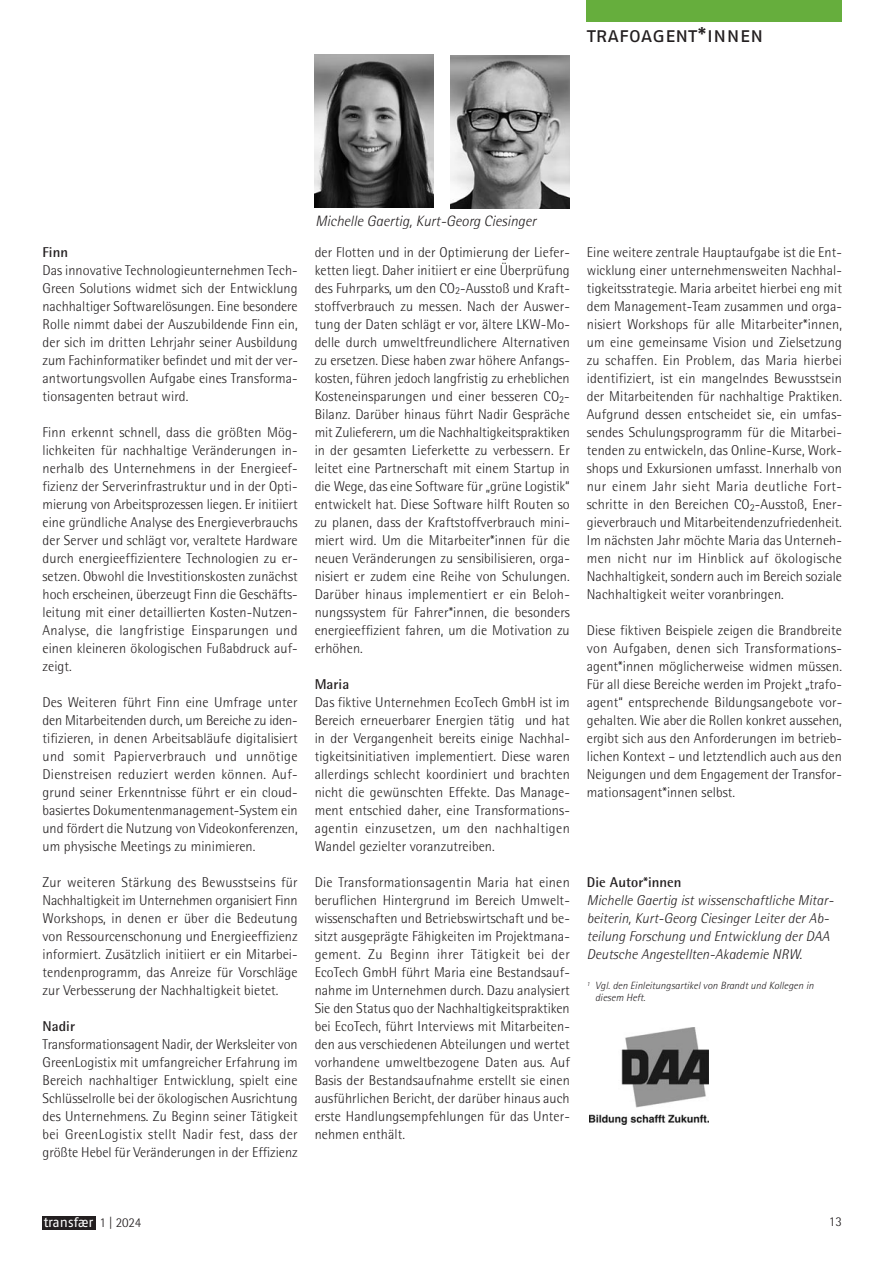
<style>
.page{position:relative;width:893px;height:1263px;background:#fff}
.page>*{position:absolute;margin:0;border:0;box-sizing:border-box;transform-origin:0 0}
.t1{font:21px "Fago No Regular Caps";letter-spacing:-.015em;color:#231f20}
.t2{font:italic 300 15px "Rotis Semi Sans";color:#231f20}
.t3{font:300 14.25px/18px "Rotis Semi Sans";letter-spacing:.005em;color:#231f20;text-align:justify}
.t4{font:italic 300 14.25px/18px "Rotis Semi Sans";letter-spacing:.005em;color:#231f20}
.t5{font:700 14.25px "Rotis Semi Sans";letter-spacing:.005em;color:#231f20}
.t6{font:13.5px "Fago No";color:#fff}
.t7{font:300 13.5px "Rotis Semi Sans";color:#231f20}
.t8{font:italic 300 10.5px/12px "Rotis Semi Sans";letter-spacing:.005em;color:#231f20}
.s1{font-family:"Rotis Semi Sans";font-weight:300;color:#231f20}
</style>
<div class="page">
<div style="left:43px;top:1216px;width:53px;height:13px;background:#231f20"></div>
<div style="left:587px;top:0;width:255px;height:21px;background:#66ae3d"></div>
<img style="left:315px;top:55px;width:119px;height:153px">
<img style="left:451px;top:55px;width:119px;height:153px">
<img style="left:589px;top:1027px;width:119px;height:97px">
<h1 class="t1" style="left:587px;top:23px;width:178px">trafoagent*innen</h1>
<p class="t5" style="left:43px;top:243px;width:27px">Finn</p>
<p class="t3" style="left:43px;top:261px;width:257px">Das innovative Technologieunternehmen Tech-Green Solutions widmet sich der Entwicklung nachhaltiger Softwarelösungen. Eine besondere Rolle nimmt dabei der Auszubildende Finn ein, der sich im dritten Lehrjahr seiner Ausbildung zum Fachinformatiker befindet und mit der ver&shy;antwortungsvollen Aufgabe eines Transforma&shy;tionsagenten betraut wird.</p>
<p class="t3" style="left:43px;top:423px;width:257px">Finn erkennt schnell, dass die größten Mög&shy;lichkeiten für nachhaltige Veränderungen in&shy;nerhalb des Unternehmens in der Energieef&shy;fizienz der Serverinfrastruktur und in der Opti&shy;mierung von Arbeitsprozessen liegen. Er initiiert eine gründliche Analyse des Energieverbrauchs der Server und schlägt vor, veraltete Hardware durch energieeffizientere Technologien zu er&shy;setzen. Obwohl die Investitionskosten zunächst hoch erscheinen, überzeugt Finn die Geschäfts&shy;leitung mit einer detaillierten Kosten-Nutzen-Analyse, die langfristige Einsparungen und einen kleineren ökologischen Fußabdruck auf&shy;zeigt.</p>
<p class="t3" style="left:43px;top:693px;width:257px">Des Weiteren führt Finn eine Umfrage unter den Mitarbeitenden durch, um Bereiche zu iden&shy;tifizieren, in denen Arbeitsabläufe digitalisiert und somit Papierverbrauch und unnötige Dienstreisen reduziert werden können. Auf&shy;grund seiner Erkenntnisse führt er ein cloud&shy;basiertes Dokumentenmanagement-System ein und fördert die Nutzung von Videokonferenzen, um physische Meetings zu minimieren.</p>
<p class="t3" style="left:43px;top:873px;width:257px">Zur weiteren Stärkung des Bewusstseins für Nachhaltigkeit im Unternehmen organisiert Finn Workshops, in denen er über die Bedeutung von Ressourcenschonung und Energieeffizienz informiert. Zusätzlich initiiert er ein Mitarbei&shy;tendenprogramm, das Anreize für Vorschläge zur Verbesserung der Nachhaltigkeit bietet.</p>
<p class="t5" style="left:43px;top:1017px;width:34px">Nadir</p>
<p class="t3" style="left:43px;top:1035px;width:257px">Transformationsagent Nadir, der Werksleiter von GreenLogistix mit umfangreicher Erfahrung im Bereich nachhaltiger Entwicklung, spielt eine Schlüsselrolle bei der ökologischen Ausrichtung des Unternehmens. Zu Beginn seiner Tätigkeit bei GreenLogistix stellt Nadir fest, dass der größte Hebel für Veränderungen in der Effizienz</p>
<p class="t2" style="left:316px;top:212px;width:222px">Michelle Gaertig, Kurt-Georg Ciesinger</p>
<p class="t3" style="left:315px;top:243px;width:257px">der Flotten und in der Optimierung der Liefer&shy;ketten liegt. Daher initiiert er eine Überprüfung des Fuhrparks, um den CO<sub>2</sub>-Ausstoß und Kraft&shy;stoffverbrauch zu messen. Nach der Auswer&shy;tung der Daten schlägt er vor, ältere LKW-Mo&shy;delle durch umweltfreundlichere Alternativen zu ersetzen. Diese haben zwar höhere Anfangs&shy;kosten, führen jedoch langfristig zu erheblichen Kosteneinsparungen und einer besseren CO<sub>2</sub>- Bilanz. Darüber hinaus führt Nadir Gespräche mit Zulieferern, um die Nachhaltigkeitspraktiken in der gesamten Lieferkette zu verbessern. Er leitet eine Partnerschaft mit einem Startup in die Wege, das eine Software für „grüne Logistik“ entwickelt hat. Diese Software hilft Routen so zu planen, dass der Kraftstoffverbrauch mini&shy;miert wird. Um die Mitarbeiter*innen für die neuen Veränderungen zu sensibilisieren, orga&shy;nisiert er zudem eine Reihe von Schulungen.<br>Darüber hinaus implementiert er ein Beloh&shy;nungssystem für Fahrer*innen, die besonders energieeffizient fahren, um die Motivation zu erhöhen.</p>
<p class="t5" style="left:315px;top:675px;width:36px">Maria</p>
<p class="t3" style="left:315px;top:693px;width:257px">Das fiktive Unternehmen EcoTech GmbH ist im Bereich erneuerbarer Energien tätig und hat in der Vergangenheit bereits einige Nachhal&shy;tigkeitsinitiativen implementiert. Diese waren allerdings schlecht koordiniert und brachten nicht die gewünschten Effekte. Das Manage&shy;ment entschied daher, eine Transformations&shy;agentin einzusetzen, um den nachhaltigen Wandel gezielter voranzutreiben.</p>
<p class="t3" style="left:315px;top:873px;width:257px">Die Transformationsagentin Maria hat einen beruflichen Hintergrund im Bereich Umwelt&shy;wissenschaften und Betriebswirtschaft und be&shy;sitzt ausgeprägte Fähigkeiten im Projektmana&shy;gement. Zu Beginn ihrer Tätigkeit bei der EcoTech GmbH führt Maria eine Bestandsauf&shy;nahme im Unternehmen durch. Dazu analysiert Sie den Status quo der Nachhaltigkeitspraktiken bei EcoTech, führt Interviews mit Mitarbeiten&shy;den aus verschiedenen Abteilungen und wertet vorhandene umweltbezogene Daten aus. Auf Basis der Bestandsaufnahme erstellt sie einen ausführlichen Bericht, der darüber hinaus auch erste Handlungsempfehlungen für das Unter&shy;nehmen enthält.</p>
<p class="t5" style="left:587px;top:873px;width:96px">Die Autor*innen</p>
<p class="t3" style="left:587px;top:243px;width:257px">Eine weitere zentrale Hauptaufgabe ist die Ent&shy;wicklung einer unternehmensweiten Nachhal&shy;tigkeitsstrategie. Maria arbeitet hierbei eng mit dem Management-Team zusammen und orga&shy;nisiert Workshops für alle Mitarbeiter*innen, um eine gemeinsame Vision und Zielsetzung zu schaffen. Ein Problem, das Maria hierbei identifiziert, ist ein mangelndes Bewusstsein der Mitarbeitenden für nachhaltige Praktiken.<br>Aufgrund dessen entscheidet sie, ein umfas&shy;sendes Schulungsprogramm für die Mitarbei&shy;tenden zu entwickeln, das Online-Kurse, Work&shy;shops und Exkursionen umfasst. Innerhalb von nur einem Jahr sieht Maria deutliche Fort&shy;schritte in den Bereichen CO<sub>2</sub>-Ausstoß, Ener&shy;gieverbrauch und Mitarbeitendenzufriedenheit.<br>Im nächsten Jahr möchte Maria das Unterneh&shy;men nicht nur im Hinblick auf ökologische Nachhaltigkeit, sondern auch im Bereich soziale Nachhaltigkeit weiter voranbringen.</p>
<p class="t3" style="left:587px;top:621px;width:257px">Diese fiktiven Beispiele zeigen die Brandbreite von Aufgaben, denen sich Transformations&shy;agent*innen möglicherweise widmen müssen.<br>Für all diese Bereiche werden im Projekt „trafo&shy;agent“ entsprechende Bildungsangebote vor&shy;gehalten. Wie aber die Rollen konkret aussehen, ergibt sich aus den Anforderungen im betrieb&shy;lichen Kontext – und letztendlich auch aus den Neigungen und dem Engagement der Transfor&shy;mationsagent*innen selbst.</p>
<p class="t4" style="left:587px;top:891px;width:248px">Michelle Gaertig ist wissenschaftliche Mitar&shy;beiterin, Kurt-Georg Ciesinger Leiter der Ab&shy;teilung Forschung und Entwicklung der DAA Deutsche Angestellten-Akademie NRW.</p>
<p class="t8" style="left:595px;top:980px;width:220px;text-indent:-8px"><sup>1</sup> Vgl. den Einleitungsartikel von Brandt und Kollegen in diesem Heft.</p>
<p class="t6" style="left:44px;top:1215px;width:99px">transfær <span class="s1">1 | 2024</span></p>
<p class="t7" style="left:829px;top:1213px;width:15px">13</p>
</div>
